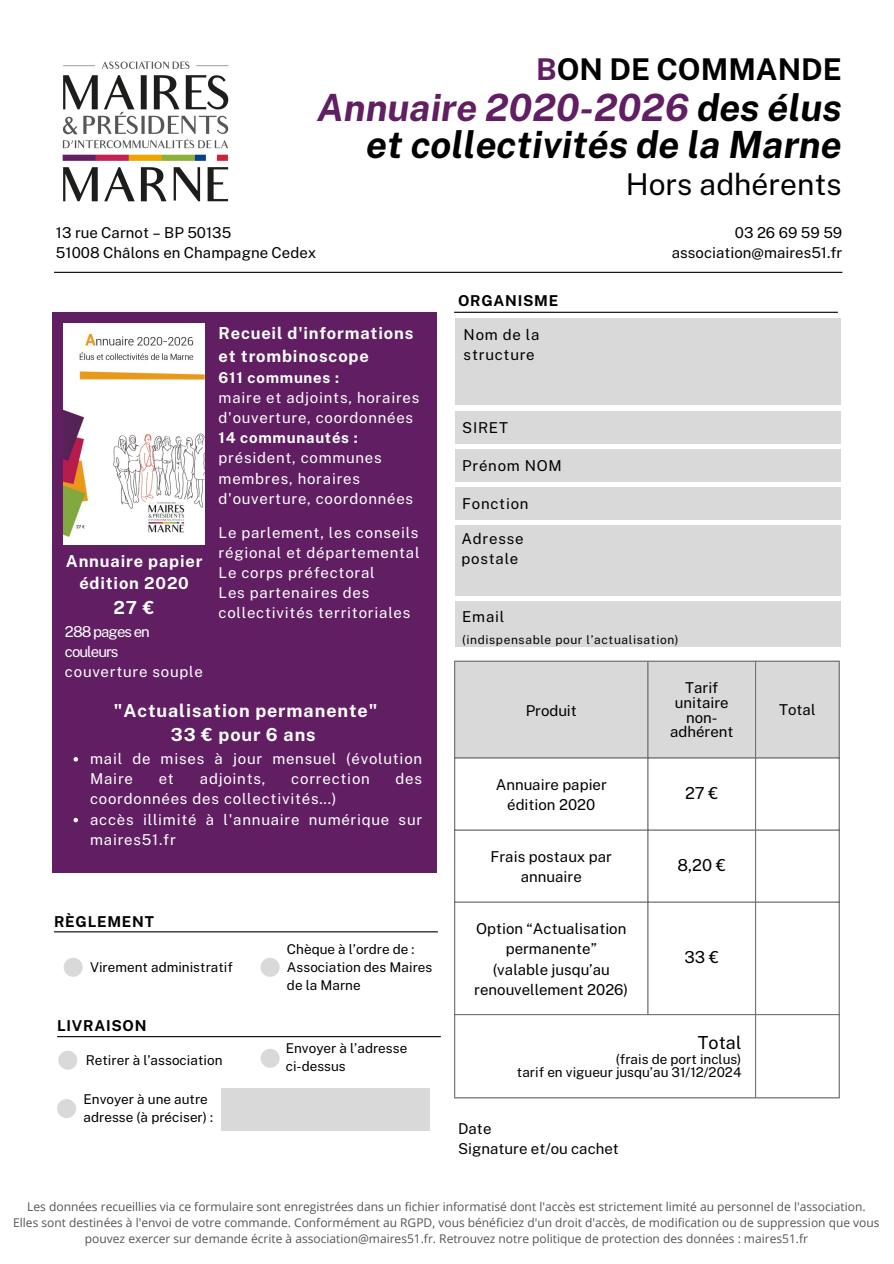
<style>
.page{position:relative;width:894px;height:1264px;background:#fff}
.page>*{position:absolute;margin:0;border:0;box-sizing:border-box;transform-origin:0 0}
.t1{font:italic 700 37.5px/37.2px "Public Sans";color:#000;text-align:right}
.t2{font:700 30px "Public Sans";color:#000}
.t3{font:30px "Public Sans";color:#000}
.t4{font:700 18px/24.8px "Public Sans";letter-spacing:.05em;color:#fff;text-align:center}
.t5{font:18px "Public Sans";color:#000}
.t6{font:700 16.5px/22.8px "Public Sans";letter-spacing:.05em;color:#fff}
.t7{font:16.5px "Public Sans";color:#000}
.t8{font:15px/20.1px "Public Sans";letter-spacing:.05em;color:#fff}
.t9{font:15px/20.2px "Public Sans";color:#000;text-align:center}
.t10{font:15px/20.2px "Public Sans";letter-spacing:.05em;color:#000}
.t11{font:15px/20.2px "Public Sans";letter-spacing:-.005em;color:#fff}
.t12{font:700 15px "Public Sans";letter-spacing:.05em;color:#000}
.t13{font:13.5px/18px "Public Sans";color:#000}
.t14{font:12px/16px "Open Sans";color:#545454;text-align:center}
.t15{font:12px "Public Sans";letter-spacing:.05em;color:#000}
.s1{color:#611e63}
.s2{font-weight:700}
</style>
<div class="page">
<hr style="left:54px;top:272px;width:788px;height:1px;background:#000">
<img style="left:62px;top:61px;width:167px;height:141px">
<div style="left:455px;top:487px;width:385px;height:33px;background:#d9d9d9"></div>
<div style="left:455px;top:525px;width:385px;height:71px;background:#d9d9d9"></div>
<div style="left:455px;top:602px;width:385px;height:45px;background:#d9d9d9"></div>
<div style="left:455px;top:411px;width:385px;height:32px;background:#d9d9d9"></div>
<div style="left:455px;top:318px;width:385px;height:87px;background:#d9d9d9"></div>
<hr style="left:454px;top:312px;width:383px;height:1px;background:#000">
<div style="left:455px;top:449px;width:385px;height:33px;background:#d9d9d9"></div>
<div style="left:64px;top:957px;width:19px;height:19px;background:#d9d9d9;border-radius:50%"></div>
<div style="left:260px;top:957px;width:19px;height:19px;background:#d9d9d9;border-radius:50%"></div>
<hr style="left:54px;top:931px;width:383px;height:1px;background:#000">
<div style="left:57px;top:1099px;width:19px;height:19px;background:#d9d9d9;border-radius:50%"></div>
<div style="left:221px;top:1088px;width:209px;height:43px;background:#d9d9d9"></div>
<div style="left:58px;top:1050px;width:19px;height:19px;background:#d9d9d9;border-radius:50%"></div>
<hr style="left:57px;top:1036px;width:383px;height:1px;background:#000">
<div style="left:260px;top:1048px;width:19px;height:19px;background:#d9d9d9;border-radius:50%"></div>
<div style="left:455px;top:661px;width:383px;height:96px;background:#d9d9d9"></div>
<hr style="left:454px;top:661px;width:1px;height:436px;background:#737373">
<hr style="left:647px;top:661px;width:1px;height:353px;background:#737373">
<hr style="left:754px;top:661px;width:2px;height:436px;background:#737373">
<hr style="left:838px;top:661px;width:1px;height:436px;background:#737373">
<hr style="left:454px;top:660px;width:385px;height:1px;background:#737373">
<hr style="left:454px;top:757px;width:385px;height:1px;background:#737373">
<hr style="left:454px;top:829px;width:385px;height:1px;background:#737373">
<hr style="left:454px;top:901px;width:385px;height:1px;background:#737373">
<hr style="left:454px;top:1014px;width:385px;height:1px;background:#737373">
<hr style="left:454px;top:1097px;width:385px;height:1px;background:#737373">
<div style="left:52px;top:312px;width:384px;height:560px;background:#611e63"></div>
<img style="left:64px;top:323px;width:140px;height:221px">
<svg style="left:73px;top:757px;width:5px;height:4px"></svg>
<svg style="left:73px;top:817px;width:5px;height:5px"></svg>
<h2 class="t2" style="left:536px;top:51px;width:307px"><span class="s1">B</span>ON DE COMMANDE</h2>
<h1 class="t1" style="left:317px;top:89px;width:526px"><span class="s1">Annuaire 2020-2026</span> des élus et collectivités de la Marne</h1>
<h2 class="t3" style="left:625px;top:167px;width:217px">Hors adhérents</h2>
<p class="t9" style="left:671px;top:222px;width:172px;text-align:right">03 26 69 59 59 association@maires51.fr</p>
<p class="t9" style="left:56px;top:222px;width:262px;text-align:left">13 rue Carnot – BP 50135<br>51008 Châlons en Champagne Cedex</p>
<p class="t6" style="left:66px;top:549px;width:138px;text-align:center">Annuaire papier édition 2020</p>
<p class="t4" style="left:114px;top:595px;width:42px">27 €</p>
<p class="t11" style="left:65px;top:621px;width:139px">288 pages en couleurs couverture souple</p>
<p class="t6" style="left:218px;top:322px;width:196px">Recueil d'informations et trombinoscope</p>
<p class="t8" style="left:218px;top:367px;width:202px"><span class="s2">611 communes :<br></span>maire et adjoints, horaires d'ouverture, coordonnées<br><span class="s2">14 communautés : </span>président, communes membres, horaires d'ouverture, coordonnées</p>
<p class="t8" style="left:218px;top:522px;width:202px">Le parlement, les conseils régional et départemental<br>Le corps préfectoral<br>Les partenaires des collectivités territoriales</p>
<p class="t4" style="left:114px;top:697px;width:265px">"Actualisation permanente"<br>33 € pour 6 ans</p>
<p class="t8" style="left:90px;top:748px;width:333px">mail de mises à jour mensuel (évolution<br>Maire</p>
<p class="t8" style="left:159px;top:768px;width:17px">et</p>
<p class="t8" style="left:200px;top:768px;width:67px">adjoints,</p>
<p class="t8" style="left:291px;top:768px;width:80px">correction</p>
<p class="t8" style="left:395px;top:768px;width:28px">des</p>
<p class="t8" style="left:90px;top:788px;width:248px">coordonnées des collectivités...)</p>
<p class="t8" style="left:90px;top:809px;width:333px">accès illimité à l'annuaire numérique sur maires51.fr</p>
<p class="t12" style="left:54px;top:912px;width:101px">RÈGLEMENT</p>
<h6 class="t13" style="left:90px;top:957px;width:144px">Virement administratif</h6>
<h6 class="t12" style="left:57px;top:1017px;width:91px">LIVRAISON</h6>
<h6 class="t13" style="left:86px;top:1050px;width:138px">Retirer à l’association</h6>
<h3 class="t13" style="left:83px;top:1090px;width:131px">Envoyer à une autre adresse (à préciser) :</h3>
<h6 class="t13" style="left:287px;top:939px;width:147px">Chèque à l’ordre de :<br>Association des Maires de la Marne</h6>
<h2 class="t13" style="left:286px;top:1039px;width:123px">Envoyer à l’adresse ci-dessus</h2>
<p class="t12" style="left:458px;top:292px;width:102px">ORGANISME</p>
<p class="t10" style="left:463px;top:324px;width:77px">Nom de la structure</p>
<p class="t9" style="left:462px;top:417px;width:47px">SIRET</p>
<p class="t10" style="left:462px;top:455px;width:101px">Prénom NOM</p>
<h6 class="t10" style="left:462px;top:494px;width:68px">Fonction</h6>
<p class="t10" style="left:461px;top:528px;width:64px">Adresse postale</p>
<p class="t9" style="left:462px;top:606px;width:44px">Email</p>
<p class="t15" style="left:462px;top:632px;width:218px">(indispensable pour l’actualisation)</p>
<p class="t9" style="left:525px;top:700px;width:53px">Produit</p>
<h6 class="t9" style="left:495px;top:774px;width:113px">Annuaire papier</h6>
<h6 class="t9" style="left:507px;top:794px;width:90px">édition 2020</h6>
<p class="t9" style="left:669px;top:680px;width:65px;line-height:14.7px">Tarif unitaire non&shy;adhérent</p>
<h4 class="t7" style="left:684px;top:783px;width:35px">27 €</h4>
<h6 class="t9" style="left:490px;top:846px;width:123px">Frais postaux par annuaire</h6>
<h6 class="t7" style="left:677px;top:855px;width:50px">8,20 €</h6>
<h6 class="t9" style="left:476px;top:918px;width:152px">Option “Actualisation permanente”</h6>
<h4 class="t9" style="left:474px;top:959px;width:155px">(valable jusqu’au renouvellement 2026)</h4>
<h6 class="t7" style="left:684px;top:947px;width:36px">33 €</h6>
<h5 class="t5" style="left:697px;top:1032px;width:45px">Total</h5>
<h6 class="t13" style="left:615px;top:1049px;width:127px">(frais de port inclus)</h6>
<h6 class="t13" style="left:516px;top:1063px;width:226px">tarif en vigueur jusqu’au 31/12/2024</h6>
<p class="t9" style="left:458px;top:1118px;width:162px;text-align:left">Date<br>Signature et/ou cachet</p>
<h4 class="t9" style="left:779px;top:699px;width:38px">Total</h4>
<p class="t14" style="left:27px;top:1198px;width:839px">Les données recueillies via ce formulaire sont enregistrées dans un fichier informatisé dont l'accès est strictement limité au personnel de l'association.</p>
<h6 class="t14" style="left:13px;top:1214px;width:867px">Elles sont destinées à l'envoi de votre commande. Conformément au RGPD, vous bénéficiez d'un droit d'accès, de modification ou de suppression que vous pouvez exercer sur demande écrite à association@maires51.fr. Retrouvez notre politique de protection des données : maires51.fr</h6>
</div>
